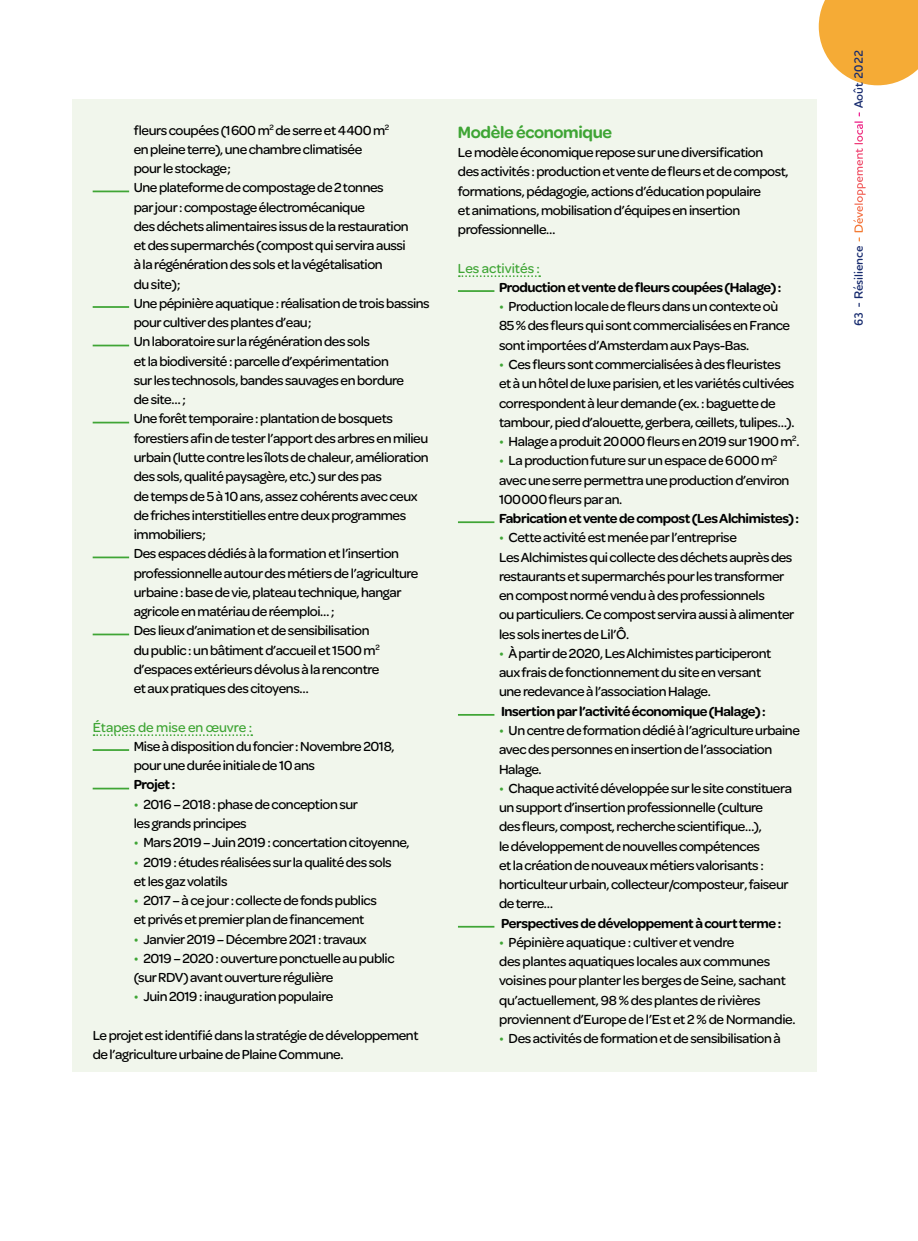
<style>
.page{position:relative;width:918px;height:1241px;background:#fff}
.page>*{position:absolute;margin:0;border:0;box-sizing:border-box;transform-origin:0 0}
.t1{font:600 17.5px "Omnes";letter-spacing:-.02em;color:#3fa535}
.t2{font:500 14px/19.2px "Omnes";letter-spacing:-.03em;color:#000}
.t3{font:600 14px/19.2px "Omnes";letter-spacing:-.03em;color:#000}
.t4{font:600 12.25px "Houschka Rounded";color:#172b6e}
.s1{color:#3fa535}
.s2{font-weight:600}
.s3{font-weight:400;font-size:15.75px;color:#3fa535}
.s4{font-weight:500;color:#3fa535}
.s5{color:#fff}
</style>
<div class="page">
<svg style="left:819px;top:0;width:99px;height:85px;background:#f6b44c"></svg>
<div style="left:73px;top:99px;width:744px;height:972px;background:#f1f6ec"></div>
<svg style="left:94px;top:734px;width:158px;height:2px"></svg>
<hr style="left:93px;top:190px;width:36px;height:2px;background:#3fa535">
<hr style="left:93px;top:306px;width:36px;height:2px;background:#3fa535">
<hr style="left:93px;top:344px;width:36px;height:2px;background:#3fa535">
<hr style="left:93px;top:421px;width:36px;height:2px;background:#3fa535">
<hr style="left:93px;top:556px;width:36px;height:2px;background:#3fa535">
<hr style="left:93px;top:633px;width:36px;height:2px;background:#3fa535">
<hr style="left:93px;top:749px;width:36px;height:1px;background:#3fa535">
<hr style="left:93px;top:787px;width:36px;height:2px;background:#3fa535">
<svg style="left:459px;top:275px;width:81px;height:2px"></svg>
<hr style="left:458px;top:290px;width:36px;height:2px;background:#3fa535">
<hr style="left:458px;top:521px;width:36px;height:2px;background:#3fa535">
<hr style="left:458px;top:713px;width:36px;height:2px;background:#3fa535">
<hr style="left:458px;top:925px;width:36px;height:2px;background:#3fa535">
<p class="t2" style="left:134px;top:119px;width:297px">fleurs coupées (1 600 m<sup>2</sup> de serre et 4 400 m<sup>2<br></sup>en pleine terre), une chambre climatisée<br>pour le stockage ;<br>Une plateforme de compostage de 2 tonnes<br>par jour : compostage électromécanique<br>des déchets alimentaires issus de la restauration<br>et des supermarchés (compost qui servira aussi<br>à la régénération des sols et la végétalisation<br>du site) ;<br>Une pépinière aquatique: réalisation de trois bassins pour cultiver des plantes d’eau ;<br>Un laboratoire sur la régénération des sols<br>et la biodiversité: parcelle d’expérimentation<br>sur les technosols, bandes sauvages en bordure<br>de site… ;<br>Une forêt temporaire: plantation de bosquets forestiers afin de tester l’apport des arbres en milieu urbain (lutte contre les îlots de chaleur, amélioration des sols, qualité paysagère, etc.) sur des pas<br>de temps de 5 à 10 ans, assez cohérents avec ceux de friches interstitielles entre deux programmes immobiliers ;<br>Des espaces dédiés à la formation et l’insertion professionnelle autour des métiers de l’agriculture urbaine: base de vie, plateau technique, hangar agricole en matériau de réemploi… ;<br>Des lieux d’animation et de sensibilisation<br>du public : un bâtiment d’accueil et 1 500 m<sup>2 </sup>d’espaces extérieurs dévolus à la rencontre<br>et aux pratiques des citoyens…</p>
<p class="t2" style="left:134px;top:716px;width:262px;text-indent:-41px"><span class="s1">Étapes de mise en œuvre :<br></span>Mise à disposition du foncier: Novembre2018, pour une durée initiale de 10 ans<br><span class="s2">Projet :</span></p>
<p class="t2" style="left:134px;top:793px;width:226px"><span class="s3">•</span> 2016 – 2018: phase de conception sur les grands principes</p>
<p class="t2" style="left:134px;top:832px;width:277px"><span class="s3">•</span> Mars2019 – Juin2019: concertation citoyenne,</p>
<p class="t2" style="left:134px;top:851px;width:259px"><span class="s3">•</span> 2019: études réalisées sur la qualité des sols et les gaz volatils</p>
<p class="t2" style="left:134px;top:889px;width:245px"><span class="s3">•</span> 2017 – à ce jour: collecte de fonds publics et privés et premier plan de financement</p>
<p class="t2" style="left:134px;top:928px;width:234px"><span class="s3">•</span> Janvier2019 – Décembre2021: travaux</p>
<p class="t2" style="left:134px;top:947px;width:262px"><span class="s3">•</span> 2019 – 2020: ouverture ponctuelle au public (sur RDV) avant ouverture régulière</p>
<p class="t2" style="left:134px;top:986px;width:201px"><span class="s3">•</span> Juin 2019 : inauguration populaire</p>
<p class="t2" style="left:93px;top:1024px;width:327px">Le projet est identifié dans la stratégie de développement de l’agriculture urbaine de Plaine Commune.</p>
<p class="t1" style="left:458px;top:120px;width:155px">Modèle économique</p>
<p class="t2" style="left:458px;top:142px;width:332px">Le modèle économique repose sur une diversification<br>des activités: production et vente de fleurs et de compost, formations, pédagogie, actions d’éducation populaire<br>et animations, mobilisation d’équipes en insertion professionnelle…</p>
<p class="t3" style="left:499px;top:257px;width:284px;text-indent:-41px"><span class="s4">Les activités :<br></span>Production et vente de fleurs coupées (Halage) :</p>
<p class="t2" style="left:499px;top:296px;width:293px"><span class="s3">•</span> Production locale de fleurs dans un contexte où<br>85 % des fleurs qui sont commercialisées en France sont importées d’Amsterdam aux Pays-Bas.</p>
<p class="t2" style="left:499px;top:354px;width:297px"><span class="s3">•</span> Ces fleurs sont commercialisées à des fleuristes et à un hôtel de luxe parisien, et les variétés cultivées correspondent à leur demande (ex.: baguette de tambour, pied d’alouette, gerbera, œillets, tulipes…).</p>
<p class="t2" style="left:499px;top:431px;width:302px"><span class="s3">•</span> Halage a produit 20 000 fleurs en 2019 sur 1 900 m<sup>2</sup>.</p>
<p class="t2" style="left:499px;top:450px;width:301px"><span class="s3">•</span> La production future sur un espace de 6 000 m<sup>2 </sup>avec une serre permettra une production d’environ 100 000 fleurs par an.<br><span class="s2">Fabrication et vente de compost (Les Alchimistes) :</span></p>
<p class="t2" style="left:499px;top:527px;width:297px"><span class="s3">•</span> Cette activité est menée par l’entreprise<br>Les Alchimistes qui collecte des déchets auprès des restaurants et supermarchés pour les transformer en compost normé vendu à des professionnels<br>ou particuliers. Ce compost servira aussi à alimenter les sols inertes de Lil’Ô.</p>
<p class="t2" style="left:499px;top:642px;width:274px"><span class="s3">•</span> À partir de 2020, Les Alchimistes participeront aux frais de fonctionnement du site en versant une redevance à l’association Halage.<br><span class="s2">Insertion par l’activité économique (Halage) :</span></p>
<p class="t2" style="left:499px;top:719px;width:302px"><span class="s3">•</span> Un centre de formation dédié à l’agriculture urbaine avec des personnes en insertion de l’association<br>Halage.</p>
<p class="t2" style="left:499px;top:777px;width:294px"><span class="s3">•</span> Chaque activité développée sur le site constituera un support d’insertion professionnelle (culture<br>des fleurs, compost, recherche scientifique…),<br>le développement de nouvelles compétences<br>et la création de nouveaux métiers valorisants : horticulteur urbain, collecteur/composteur, faiseur de terre…<br><span class="s2">Perspectives de développement à court terme :</span></p>
<p class="t2" style="left:499px;top:931px;width:298px"><span class="s3">•</span> Pépinière aquatique: cultiver et vendre<br>des plantes aquatiques locales aux communes voisines pour planter les berges de Seine, sachant qu’actuellement, 98% des plantes de rivières proviennent d’Europe de l’Est et 2 % de Normandie.</p>
<p class="t2" style="left:499px;top:1027px;width:283px"><span class="s3">•</span> Des activités de formation et de sensibilisation à</p>
<p class="t4" style="left:850px;top:326px;width:278px;rotate:-90deg">63 - Résilience <span class="s5">- Développement local -</span> Août 2022</p>
</div>
